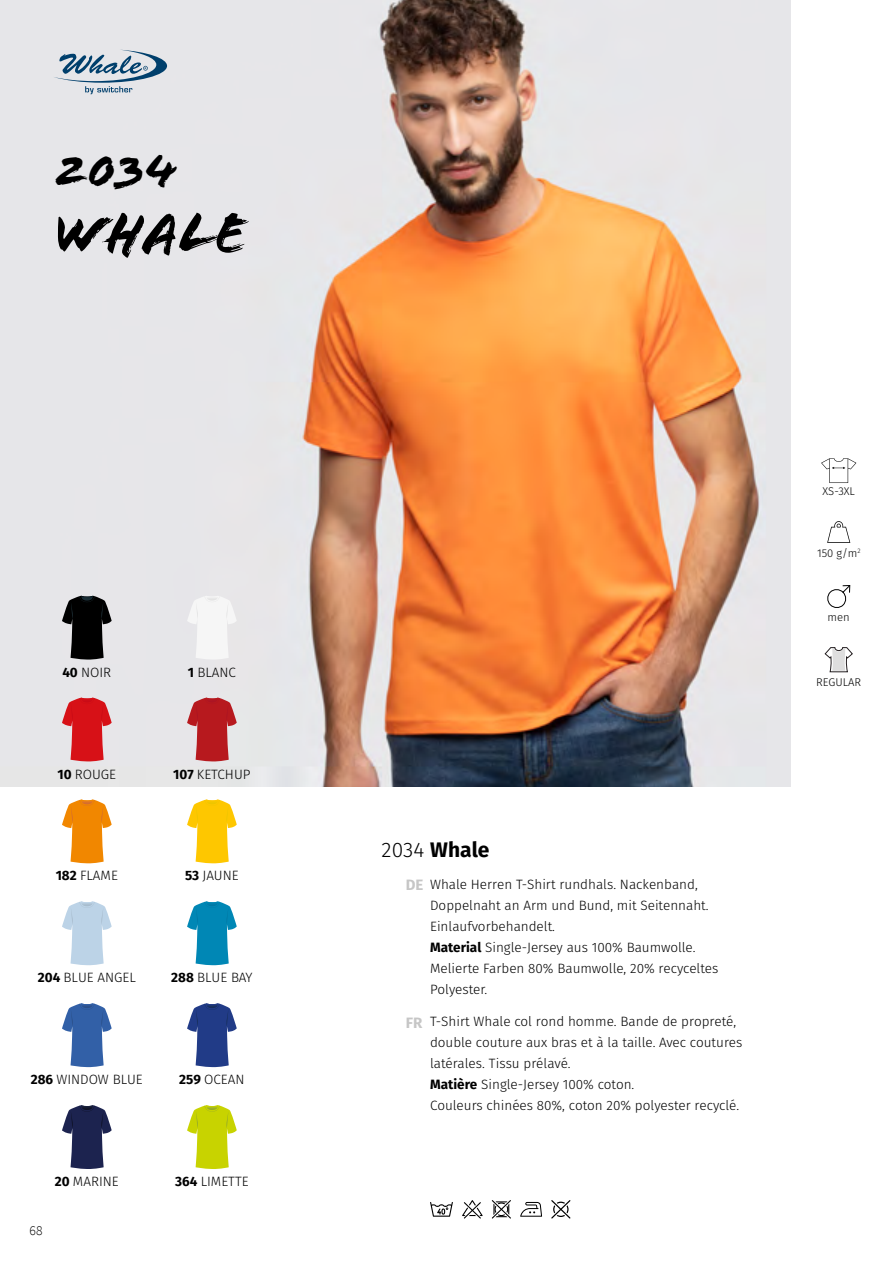
<style>
.page{position:relative;width:893px;height:1263px;background:#fff}
.page>*{position:absolute;margin:0;border:0;box-sizing:border-box;transform-origin:0 0}
.t1{font:60px "Flood Std";color:#000}
.t2{font:47.55px "Flood Std";color:#000}
.t3{font:700 21px "Fira Sans";color:#000}
.t4{font:700 15px "Fira Sans";color:#c6c6c6}
.t5{font:300 13.5px/21px "Fira Sans";color:#000}
.t6{font:300 13.5px "Source Sans Pro";color:#000}
.t7{font:300 11.25px "Fira Sans";color:#000}
.s1{font-weight:700}
.s2{font-weight:300}
</style>
<div class="page">
<img style="left:0;top:0;width:791px;height:787px">
<svg style="left:827px;top:521px;width:23px;height:22px"></svg>
<svg style="left:821px;top:458px;width:35px;height:25px"></svg>
<svg style="left:827px;top:585px;width:24px;height:23px"></svg>
<svg style="left:430px;top:1202px;width:23px;height:15px"></svg>
<svg style="left:462px;top:1200px;width:21px;height:18px"></svg>
<svg style="left:492px;top:1200px;width:19px;height:18px"></svg>
<svg style="left:520px;top:1202px;width:22px;height:15px"></svg>
<svg style="left:551px;top:1200px;width:19px;height:18px"></svg>
<svg style="left:53px;top:50px;width:114px;height:44px;background:#afbecb"></svg>
<hr style="left:892px;top:0;width:1px;height:787px;background:#e5e5e7">
<svg style="left:824px;top:647px;width:29px;height:25px"></svg>
<svg style="left:62px;top:596px;width:50px;height:64px;background:#474748"></svg>
<svg style="left:187px;top:596px;width:50px;height:64px"></svg>
<svg style="left:62px;top:697px;width:50px;height:65px;background:#db5459"></svg>
<svg style="left:187px;top:697px;width:50px;height:65px;background:#c55a5e"></svg>
<svg style="left:62px;top:799px;width:50px;height:64px"></svg>
<svg style="left:187px;top:799px;width:50px;height:64px"></svg>
<svg style="left:62px;top:901px;width:50px;height:64px"></svg>
<svg style="left:187px;top:901px;width:50px;height:64px"></svg>
<svg style="left:62px;top:1003px;width:50px;height:64px"></svg>
<svg style="left:187px;top:1003px;width:50px;height:64px"></svg>
<svg style="left:62px;top:1105px;width:50px;height:64px"></svg>
<svg style="left:187px;top:1105px;width:50px;height:64px"></svg>
<h2 class="t2" style="left:54px;top:143px;width:125px">2034</h2>
<h1 class="t1" style="left:54px;top:198px;width:194px">WHALE</h1>
<p class="t5" style="left:62px;top:661px;width:50px"><span class="s1">40</span> NOIR</p>
<p class="t5" style="left:188px;top:661px;width:50px"><span class="s1">1</span> BLANC</p>
<p class="t5" style="left:58px;top:763px;width:60px"><span class="s1">10</span> ROUGE</p>
<p class="t5" style="left:173px;top:763px;width:79px"><span class="s1">107</span> KETCHUP</p>
<p class="t5" style="left:56px;top:865px;width:64px"><span class="s1">182</span> FLAME</p>
<p class="t5" style="left:185px;top:865px;width:55px"><span class="s1">53</span> JAUNE</p>
<p class="t5" style="left:38px;top:967px;width:100px"><span class="s1">204</span> BLUE ANGEL</p>
<p class="t5" style="left:171px;top:967px;width:83px"><span class="s1">288</span> BLUE BAY</p>
<p class="t5" style="left:31px;top:1069px;width:114px"><span class="s1">286</span> WINDOW BLUE</p>
<p class="t5" style="left:179px;top:1069px;width:67px"><span class="s1">259</span> OCEAN</p>
<p class="t5" style="left:55px;top:1171px;width:65px"><span class="s1">20</span> MARINE</p>
<p class="t6" style="left:30px;top:1222px;width:14px">68</p>
<p class="t5" style="left:175px;top:1171px;width:75px"><span class="s1">364</span> LIMETTE</p>
<h3 class="t3" style="left:382px;top:835px;width:109px"><span class="s2">2034</span> Whale</h3>
<p class="t4" style="left:406px;top:874px;width:19px">DE</p>
<p class="t5" style="left:430px;top:874px;width:290px">Whale Herren T-Shirt rundhals. Nackenband, Doppelnaht an Arm und Bund, mit Seitennaht.<br>Einlaufvorbehandelt.<br><span class="s1">Material</span> Single-Jersey aus 100% Baumwolle.<br>Melierte Farben 80% Baumwolle, 20% recyceltes Polyester.</p>
<p class="t5" style="left:430px;top:1011px;width:314px">T-Shirt Whale col rond homme. Bande de propreté, double couture aux bras et à la taille. Avec coutures latérales. Tissu prélavé.<br><span class="s1">Matière</span> Single-Jersey 100% coton.<br>Couleurs chinées 80%, coton 20% polyester recyclé.</p>
<p class="t4" style="left:406px;top:1012px;width:18px">FR</p>
<p class="t7" style="left:822px;top:483px;width:34px">XS-3XL</p>
<p class="t7" style="left:817px;top:545px;width:45px">150 g/m<sup>2</sup></p>
<p class="t7" style="left:828px;top:609px;width:24px">men</p>
<p class="t7" style="left:816px;top:674px;width:47px">REGULAR</p>
</div>
